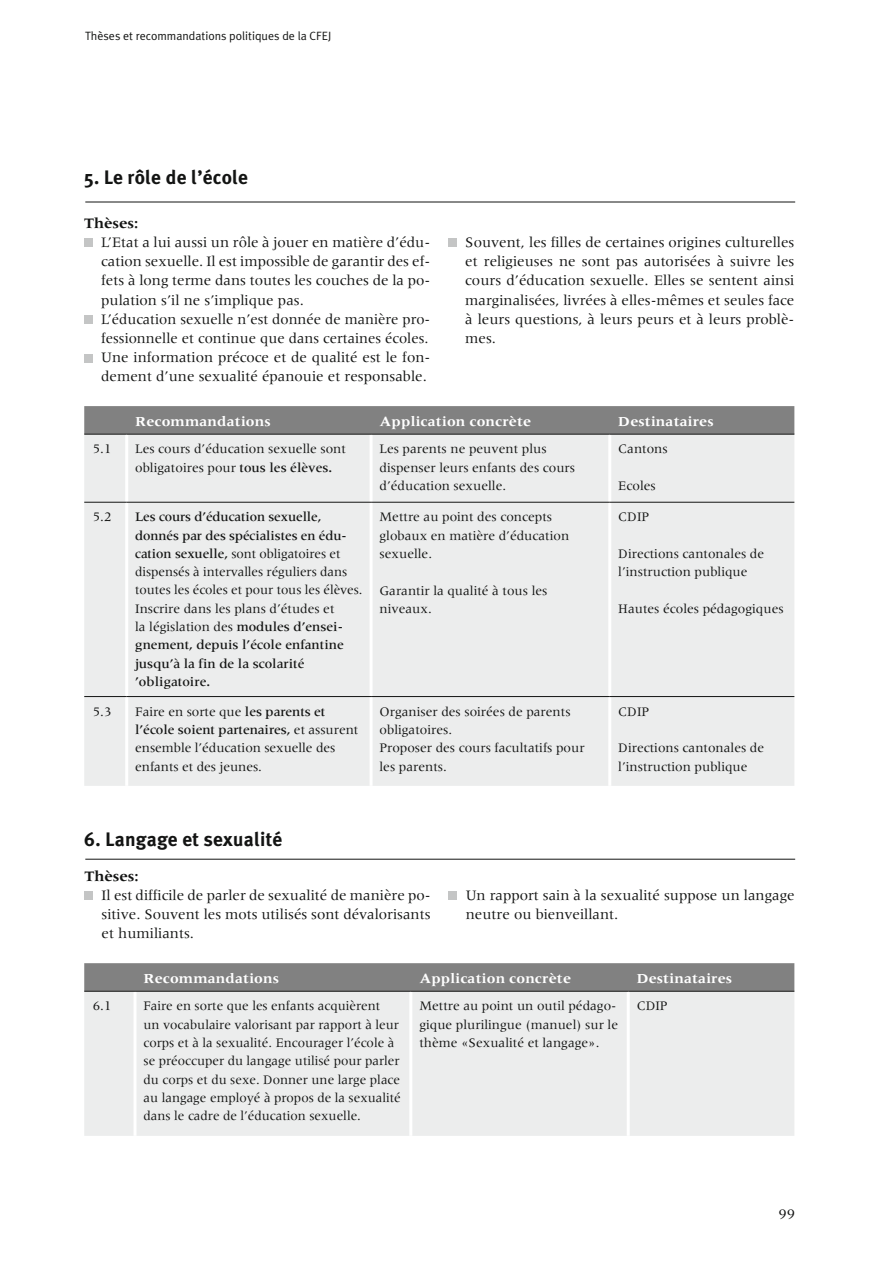
<style>
.page{position:relative;width:893px;height:1263px;background:#fff}
.page>*{position:absolute;margin:0;border:0;box-sizing:border-box;transform-origin:0 0}
.t1{font:700 19.5px "Meta Plus";letter-spacing:.01em;color:#131413}
.t2{font:15px/19.2px "Meridien";color:#131413}
.t3{font:700 15px "Meridien";color:#131413}
.t4{font:700 14.25px "Meridien";letter-spacing:.01em;color:#fff}
.t5{font:13.5px/18.3px "Meridien";color:#131413}
.t6{font:500 13.5px/18.3px "Meridien";color:#131413}
.t7{font:12px "Meta Plus Normal";color:#131413}
.s1{font-weight:500}
.s2{font-weight:400}
</style>
<div class="page">
<svg style="left:84px;top:406px;width:710px;height:28px;background:#808080"></svg>
<div style="left:84px;top:435px;width:710px;height:351px;background:#eceded"></div>
<hr style="left:125px;top:502px;width:3px;height:194px;background:#fff">
<hr style="left:125px;top:434px;width:3px;height:68px;background:#fff">
<hr style="left:370px;top:434px;width:3px;height:68px;background:#fff">
<hr style="left:608px;top:434px;width:3px;height:68px;background:#fff">
<hr style="left:370px;top:502px;width:3px;height:194px;background:#fff">
<hr style="left:608px;top:502px;width:3px;height:194px;background:#fff">
<hr style="left:125px;top:697px;width:3px;height:89px;background:#fff">
<hr style="left:370px;top:697px;width:3px;height:89px;background:#fff">
<hr style="left:608px;top:697px;width:3px;height:89px;background:#fff">
<hr style="left:84px;top:434px;width:43px;height:1px;background:#131413">
<hr style="left:127px;top:434px;width:244px;height:1px;background:#131413">
<hr style="left:371px;top:434px;width:239px;height:1px;background:#131413">
<hr style="left:610px;top:434px;width:184px;height:1px;background:#131413">
<hr style="left:84px;top:502px;width:43px;height:1px;background:#131413">
<hr style="left:127px;top:502px;width:244px;height:1px;background:#131413">
<hr style="left:371px;top:502px;width:239px;height:1px;background:#131413">
<hr style="left:610px;top:502px;width:184px;height:1px;background:#131413">
<hr style="left:84px;top:696px;width:43px;height:1px;background:#131413">
<hr style="left:127px;top:696px;width:244px;height:1px;background:#131413">
<hr style="left:371px;top:696px;width:239px;height:1px;background:#131413">
<hr style="left:610px;top:696px;width:184px;height:1px;background:#131413">
<div style="left:84px;top:239px;width:9px;height:8px;background:#c4c5c5"></div>
<div style="left:84px;top:316px;width:9px;height:8px;background:#c4c5c5"></div>
<div style="left:84px;top:354px;width:9px;height:8px;background:#c4c5c5"></div>
<div style="left:448px;top:239px;width:9px;height:8px;background:#c4c5c5"></div>
<svg style="left:84px;top:963px;width:710px;height:28px;background:#818181"></svg>
<div style="left:84px;top:992px;width:710px;height:144px;background:#eceded"></div>
<hr style="left:134px;top:991px;width:3px;height:145px;background:#fff">
<hr style="left:409px;top:991px;width:3px;height:145px;background:#fff">
<hr style="left:627px;top:991px;width:3px;height:145px;background:#fff">
<hr style="left:84px;top:991px;width:51px;height:1px;background:#131413">
<hr style="left:135px;top:991px;width:276px;height:1px;background:#131413">
<hr style="left:411px;top:991px;width:217px;height:1px;background:#131413">
<hr style="left:628px;top:991px;width:166px;height:1px;background:#131413">
<div style="left:85px;top:892px;width:8px;height:8px;background:#c4c5c5"></div>
<div style="left:449px;top:892px;width:8px;height:8px;background:#c4c5c5"></div>
<hr style="left:85px;top:202px;width:710px;height:1px;background:#131413">
<hr style="left:85px;top:859px;width:710px;height:1px;background:#131413">
<p class="t7" style="left:85px;top:28px;width:248px">Thèses et recommandations politiques de la CFEJ</p>
<h1 class="t1" style="left:84px;top:166px;width:165px">5. Le rôle de l’école</h1>
<p class="t3" style="left:84px;top:214px;width:56px">Thèses:</p>
<p class="t2" style="left:101px;top:232px;width:331px">L’Etat a lui aussi un rôle à jouer en matière d’édu&shy;cation sexuelle. Il est impossible de garantir des ef&shy;fets à long terme dans toutes les couches de la po&shy;pulation s’il ne s’implique pas.<br>L’éducation sexuelle n’est donnée de manière pro&shy;fessionnelle et continue que dans certaines écoles.<br>Une information précoce et de qualité est le fon&shy;dement d’une sexualité épanouie et responsable.</p>
<p class="t2" style="left:465px;top:232px;width:331px;text-align:justify">Souvent, les filles de certaines origines culturelles et religieuses ne sont pas autorisées à suivre les cours d’éducation sexuelle. Elles se sentent ainsi marginalisées, livrées à elles-mêmes et seules face à leurs questions, à leurs peurs et à leurs problè&shy;mes.</p>
<p class="t4" style="left:135px;top:413px;width:137px">Recommandations</p>
<p class="t4" style="left:380px;top:413px;width:153px">Application concrète</p>
<p class="t4" style="left:618px;top:413px;width:97px">Destinataires</p>
<p class="t5" style="left:93px;top:440px;width:20px">5.1</p>
<p class="t5" style="left:135px;top:440px;width:212px">Les cours d’éducation sexuelle sont obligatoires pour <span class="s1">tous les élèves.</span></p>
<p class="t5" style="left:380px;top:440px;width:197px">Les parents ne peuvent plus dispenser leurs enfants des cours d’éducation sexuelle.</p>
<p class="t5" style="left:618px;top:440px;width:51px">Cantons</p>
<p class="t5" style="left:618px;top:476px;width:39px">Ecoles</p>
<p class="t5" style="left:93px;top:508px;width:20px">5.2</p>
<p class="t6" style="left:135px;top:508px;width:229px">Les cours d’éducation sexuelle, donnés par des spécialistes en édu&shy;cation sexuelle, <span class="s2">sont obligatoires et dispensés à intervalles réguliers dans toutes les écoles et pour tous les élèves.<br>Inscrire dans les plans d’études et<br>la législation des</span> modules d’ensei&shy;gnement, depuis l’école enfantine jusqu’à la fin de la scolarité ’obligatoire.</p>
<p class="t5" style="left:380px;top:508px;width:191px">Mettre au point des concepts globaux en matière d’éducation sexuelle.</p>
<p class="t5" style="left:380px;top:581px;width:169px">Garantir la qualité à tous les niveaux.</p>
<p class="t5" style="left:618px;top:508px;width:32px">CDIP</p>
<p class="t5" style="left:618px;top:544px;width:147px">Directions cantonales de l’instruction publique</p>
<p class="t5" style="left:618px;top:599px;width:167px">Hautes écoles pédagogiques</p>
<p class="t5" style="left:93px;top:702px;width:20px">5.3</p>
<p class="t5" style="left:135px;top:702px;width:225px">Faire en sorte que <span class="s1">les parents et l’école soient partenaires,</span> et assurent ensemble l’éducation sexuelle des enfants et des jeunes.</p>
<p class="t5" style="left:380px;top:702px;width:207px">Organiser des soirées de parents obligatoires.<br>Proposer des cours facultatifs pour les parents.</p>
<p class="t5" style="left:618px;top:702px;width:32px">CDIP</p>
<p class="t5" style="left:618px;top:739px;width:147px">Directions cantonales de l’instruction publique</p>
<h1 class="t1" style="left:84px;top:828px;width:200px">6. Langage et sexualité</h1>
<p class="t3" style="left:85px;top:867px;width:56px">Thèses:</p>
<p class="t2" style="left:102px;top:885px;width:331px;text-align:justify">Il est difficile de parler de sexualité de manière po&shy;sitive. Souvent les mots utilisés sont dévalorisants et humiliants.</p>
<p class="t2" style="left:466px;top:885px;width:330px">Un rapport sain à la sexualité suppose un langage neutre ou bienveillant.</p>
<p class="t4" style="left:144px;top:970px;width:137px">Recommandations</p>
<p class="t4" style="left:419px;top:970px;width:153px">Application concrète</p>
<p class="t4" style="left:637px;top:970px;width:97px">Destinataires</p>
<p class="t5" style="left:93px;top:997px;width:20px">6.1</p>
<p class="t5" style="left:144px;top:997px;width:259px">Faire en sorte que les enfants acquièrent<br>un vocabulaire valorisant par rapport à leur corps et à la sexualité. Encourager l’école à se préoccuper du langage utilisé pour parler du corps et du sexe. Donner une large place au langage employé à propos de la sexualité dans le cadre de l’éducation sexuelle.</p>
<p class="t5" style="left:419px;top:997px;width:200px">Mettre au point un outil pédago&shy;gique plurilingue (manuel) sur le thème «Sexualité et langage».</p>
<p class="t5" style="left:637px;top:997px;width:32px">CDIP</p>
<p class="t2" style="left:778px;top:1204px;width:18px">99</p>
</div>
